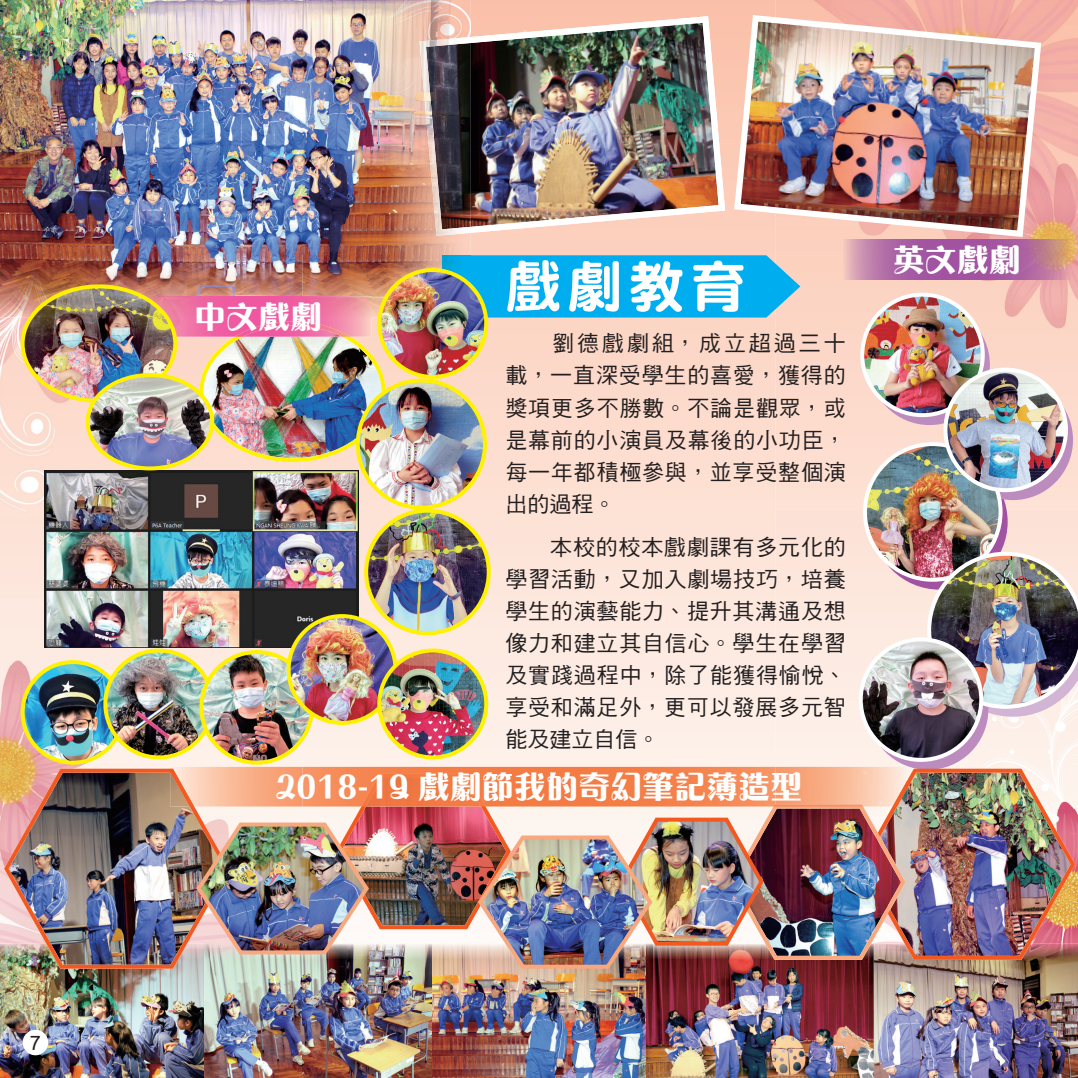
<style>
.page{position:relative;width:1078px;height:1078px;background:#fff}
.page>*{position:absolute;margin:0;border:0;box-sizing:border-box;transform-origin:0 0}
.t1{font:56px "DF Yuan Std W9";color:#fff}
.t2{font:800 32px "M Gentle HK";color:#fff}
.t3{font:22px/32px "DF Hei Std W5";letter-spacing:.035em;color:#231f20;text-align:justify}
.t4{font:20px "Arial";color:#231f20}
</style>
<div class="page">
<img style="left:0;top:317px;width:242px;height:487px">
<img style="left:242px;top:462px;width:60px;height:304px">
<img style="left:0;top:804px;width:4px;height:139px">
<img style="left:775px;top:0;width:302px;height:674px">
<img style="left:957px;top:716px;width:120px;height:92px">
<img style="left:895px;top:760px;width:62px;height:8px">
<img style="left:1074px;top:808px;width:3px;height:135px">
<img style="left:708px;top:67px;width:67px;height:699px">
<img style="left:437px;top:236px;width:271px;height:530px">
<img style="left:302px;top:317px;width:135px;height:449px">
<svg style="left:869px;top:304px;width:120px;height:121px"></svg>
<svg style="left:871px;top:454px;width:136px;height:135px"></svg>
<svg style="left:867px;top:649px;width:121px;height:120px"></svg>
<svg style="left:952px;top:379px;width:120px;height:121px"></svg>
<img style="left:23px;top:662px;width:100px;height:100px;border-radius:50px">
<div style="left:21px;top:660px;width:104px;height:104px;border:4px solid #fff101;border-radius:50%"></div>
<img style="left:105px;top:650px;width:107px;height:107px;border-radius:53px">
<div style="left:103px;top:648px;width:111px;height:111px;border:4px solid #fff101;border-radius:50%"></div>
<img style="left:44px;top:470px;width:315px;height:177px">
<div style="left:470px;top:255px;width:330px;height:62px;background:#00aeef"></div>
<img style="left:867px;top:943px;width:210px;height:134px">
<img style="left:0;top:943px;width:775px;height:134px">
<img style="left:775px;top:970px;width:92px;height:107px">
<img style="left:470px;top:16px;width:255px;height:220px">
<img style="left:730px;top:12px;width:314px;height:228px">
<img style="left:0;top:0;width:470px;height:317px">
<img style="left:443px;top:255px;width:27px;height:29px">
<img style="left:419px;top:37px;width:51px;height:199px">
<img style="left:862px;top:294px;width:120px;height:121px;border-radius:60px">
<div style="left:860px;top:292px;width:124px;height:125px;border:4px solid #fff;border-radius:50%"></div>
<img style="left:864px;top:444px;width:136px;height:135px;border-radius:68px">
<div style="left:862px;top:442px;width:140px;height:139px;border:4px solid #fff;border-radius:50%"></div>
<img style="left:926px;top:551px;width:151px;height:165px">
<img style="left:175px;top:297px;width:196px;height:39px">
<img style="left:199px;top:321px;width:186px;height:141px">
<img style="left:366px;top:510px;width:122px;height:123px;border-radius:61px">
<div style="left:364px;top:508px;width:126px;height:127px;border:4px solid #fff101;border-radius:50%"></div>
<img style="left:379px;top:270px;width:107px;height:107px;border-radius:53px">
<div style="left:377px;top:268px;width:111px;height:111px;border:4px solid #fff101;border-radius:50%"></div>
<img style="left:201px;top:652px;width:111px;height:110px;border-radius:55px">
<div style="left:199px;top:650px;width:115px;height:114px;border:4px solid #fff101;border-radius:50%"></div>
<img style="left:23px;top:286px;width:152px;height:115px">
<div style="left:21px;top:284px;width:156px;height:119px;border:4px solid #fff101;border-radius:50%"></div>
<img style="left:358px;top:380px;width:127px;height:127px;border-radius:63px">
<div style="left:356px;top:378px;width:131px;height:131px;border:4px solid #fff101;border-radius:50%"></div>
<img style="left:860px;top:639px;width:121px;height:120px;border-radius:60px">
<div style="left:858px;top:637px;width:125px;height:124px;border:4px solid #fff;border-radius:50%"></div>
<img style="left:945px;top:369px;width:120px;height:121px;border-radius:60px">
<div style="left:943px;top:367px;width:124px;height:125px;border:4px solid #fff;border-radius:50%"></div>
<img style="left:288px;top:616px;width:107px;height:106px;border-radius:53px">
<div style="left:286px;top:614px;width:111px;height:110px;border:4px solid #fff101;border-radius:50%"></div>
<img style="left:170px;top:766px;width:737px;height:2px">
<img style="left:843px;top:240px;width:226px;height:39px">
<img style="left:379px;top:650px;width:107px;height:107px;border-radius:53px">
<div style="left:377px;top:648px;width:111px;height:111px;border:4px solid #fff101;border-radius:50%"></div>
<img style="left:88px;top:375px;width:124px;height:93px">
<div style="left:86px;top:373px;width:128px;height:97px;border:4px solid #fff101;border-radius:50%"></div>
<img style="left:4px;top:768px;width:1070px;height:202px">
<div style="left:23px;top:1029px;width:25px;height:25px;background:#fff;border-radius:50%"></div>
<p class="t4" style="left:30px;top:1028px;width:13px">7</p>
<h2 class="t2" style="left:194px;top:295px;width:129px">中文戲劇</h2>
<h1 class="t1" style="left:505px;top:256px;width:242px">戲劇教育</h1>
<p class="t3" style="left:505px;top:327px;width:342px">　　劉德戲劇組，成立超過三十載，一直深受學生的喜愛，獲得的獎項更多不勝數。不論是觀眾，或是幕前的小演員及幕後的小功臣，每一年都積極參與，並享受整個演出的過程。</p>
<p class="t3" style="left:505px;top:530px;width:342px">　　本校的校本戲劇課有多元化的學習活動，又加入劇場技巧，培養學生的演藝能力、提升其溝通及想像力和建立其自信心。學生在學習及實踐過程中，除了能獲得愉悅、享受和滿足外，更可以發展多元智能及建立自信。</p>
<h2 class="t2" style="left:276px;top:765px;width:528px">2018-19 戲劇節我的奇幻筆記薄造型</h2>
<h2 class="t2" style="left:892px;top:238px;width:129px">英文戲劇</h2>
</div>
